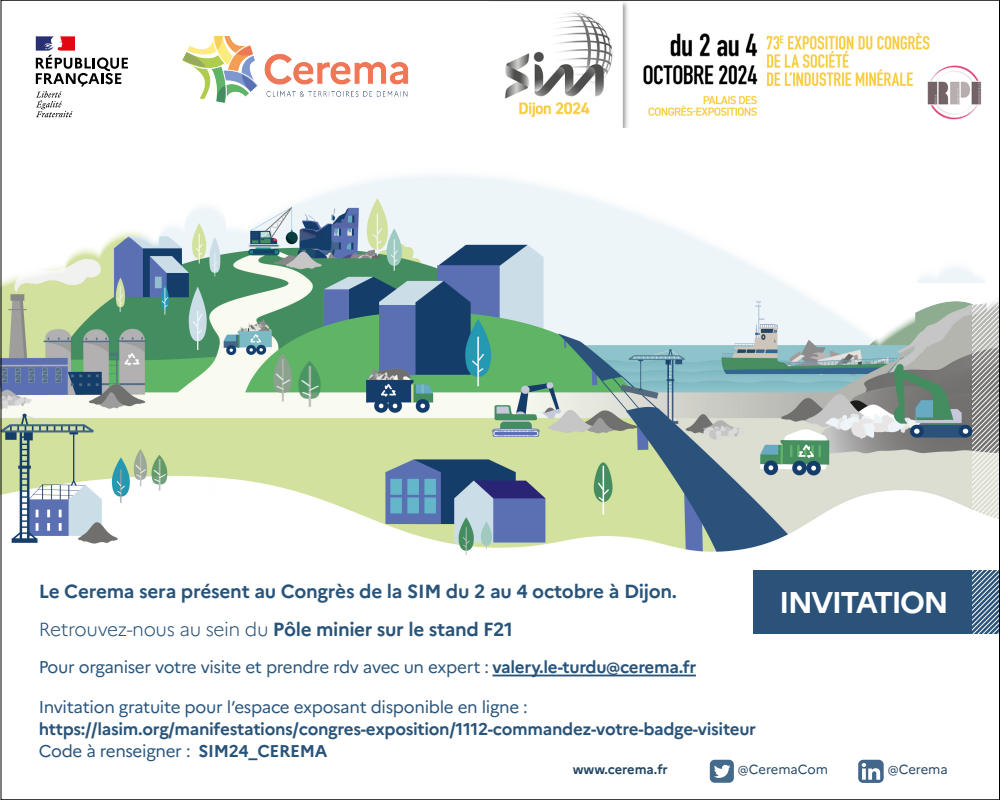
<style>
.page{position:relative;width:1000px;height:800px;background:#fff}
.page>*{position:absolute;margin:0;border:0;box-sizing:border-box;transform-origin:0 0}
.t1{font:700 30px "Marianne";letter-spacing:-.06em;color:#fff}
.t2{font:700 19px/38px "Marianne";letter-spacing:-.015em;color:#29547a}
.t3{font:17px "Marianne";letter-spacing:-.02em;color:#29547a}
.t4{font:700 17px/22px "Marianne";letter-spacing:-.02em;color:#29547a}
.t5{font:13.2px "Marianne";color:#244662}
.t6{font:700 13.2px "Marianne";color:#244662}
.s1{font-weight:300}
.s2{font-weight:700}
.s3{font-weight:400}
</style>
<div class="page">
<img style="left:2px;top:175px;width:983px;height:380px">
<svg style="left:36px;top:36px;width:92px;height:81px"></svg>
<hr style="left:492px;top:675px;width:204px;height:1px;background:#29547a">
<div style="left:753px;top:570px;width:247px;height:64px;background:#2b5379"></div>
<svg style="left:972px;top:283px;width:26px;height:351px"></svg>
<img style="left:182px;top:36px;width:227px;height:67px">
<div style="left:710px;top:760px;width:24px;height:23px;background:#43698b;border-radius:5px"></div>
<svg style="left:714px;top:765px;width:16px;height:13px"></svg>
<div style="left:858px;top:760px;width:26px;height:23px;background:#42678b;border-radius:5px"></div>
<svg style="left:862px;top:763px;width:18px;height:17px"></svg>
<img style="left:505px;top:2px;width:477px;height:126px">
<p class="t2" style="left:39px;top:572px;width:640px">Le Cerema sera présent au Congrès de la SIM du 2 au 4 octobre à Dijon.<br><span class="s1">Retrouvez-nous au sein du</span> Pôle minier sur le stand F21</p>
<p class="t3" style="left:39px;top:657px;width:659px">Pour organiser votre visite et prendre rdv avec un expert : <span class="s2">valery.le-turdu@cerema.fr</span></p>
<p class="t3" style="left:39px;top:697px;width:491px">Invitation gratuite pour l’espace exposant disponible en ligne :</p>
<p class="t4" style="left:39px;top:718px;width:719px">https://lasim.org/manifestations/congres-exposition/1112-commandez-votre-badge-visiteur<br><span class="s3">Code à renseigner :</span> SIM24_CEREMA</p>
<h1 class="t1" style="left:779px;top:584px;width:171px">INVITATION</h1>
<p class="t6" style="left:573px;top:762px;width:97px">www.cerema.fr</p>
<p class="t5" style="left:738px;top:762px;width:92px">@CeremaCom</p>
<p class="t5" style="left:888px;top:762px;width:62px">@Cerema</p>
</div>
